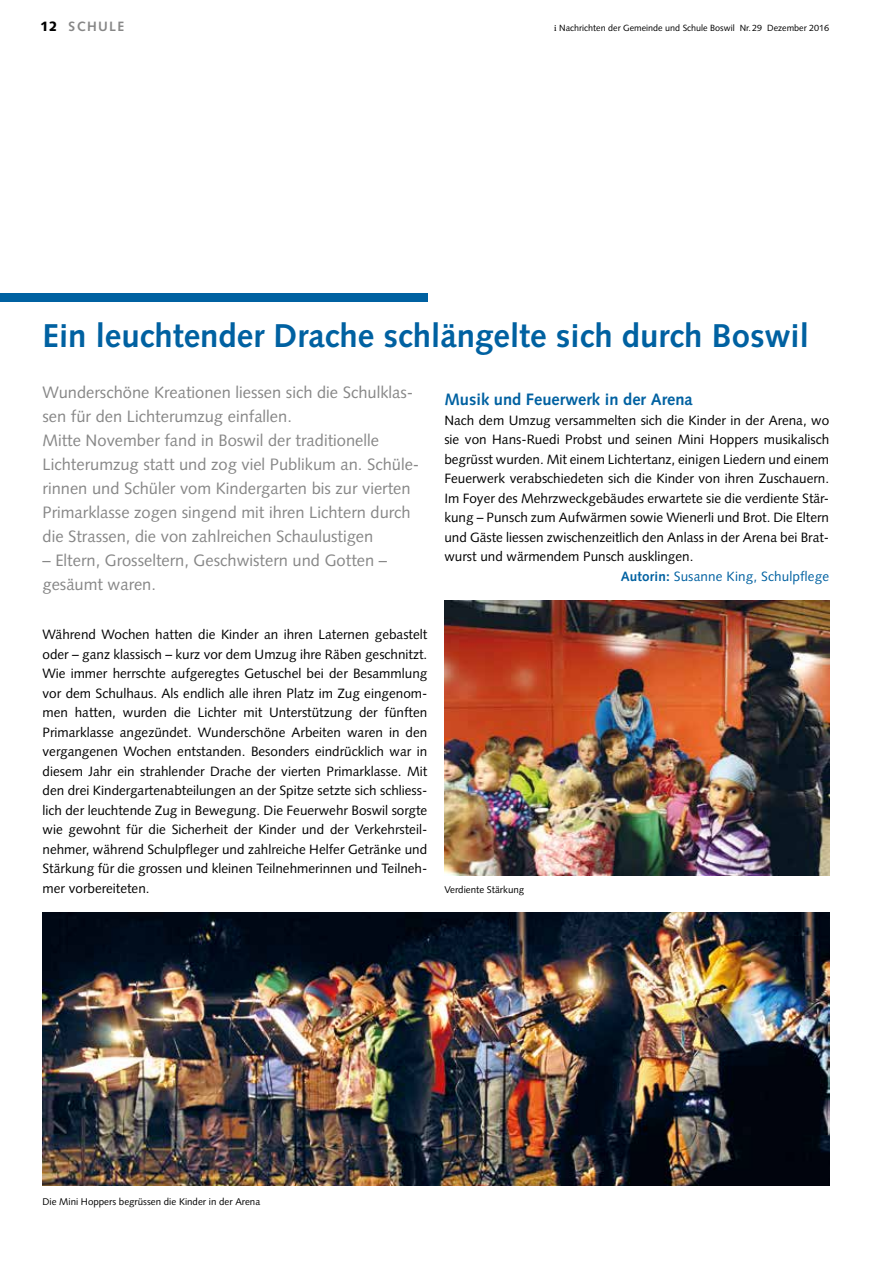
<style>
.page{position:relative;width:893px;height:1263px;background:#fff}
.page>*{position:absolute;margin:0;border:0;box-sizing:border-box;transform-origin:0 0}
.t1{font:700 33px "Syntax LT Std";color:#0061a1}
.t2{font:16.5px/24px "Syntax LT Std";color:#878787}
.t3{font:700 16.5px "Syntax LT Std";color:#0061a1}
.t4{font:13.5px/19.5px "Syntax LT Std";color:#000;text-align:justify}
.t5{font:13.5px "Syntax LT Std";letter-spacing:.01em;color:#0061a1}
.t6{font:700 13.5px "Syntax LT Std";letter-spacing:.1em;color:#878787}
.t7{font:9.75px "Syntax LT Std";color:#000}
.t8{font:9px "Syntax LT Std";color:#000}
.s1{font-weight:900;color:#000}
.s2{font-family:"Utopia Std"}
.s3{font-weight:700}
</style>
<div class="page">
<div style="left:0;top:294px;width:427px;height:8px;background:#0061a1"></div>
<img style="left:444px;top:600px;width:385px;height:276px">
<img style="left:43px;top:912px;width:786px;height:273px">
<p class="t6" style="left:40px;top:19px;width:86px"><span class="s1">12</span> SCHULE</p>
<p class="t8" style="left:554px;top:23px;width:276px"><span class="s2">i</span> Nachrichten der Gemeinde und Schule Boswil Nr.29 Dezember 2016</p>
<h1 class="t1" style="left:43px;top:316px;width:768px">Ein leuchtender Drache schlängelte sich durch Boswil</h1>
<p class="t2" style="left:43px;top:380px;width:378px">Wunderschöne Kreationen liessen sich die Schulklas&shy;sen für den Lichterumzug einfallen.<br>Mitte November fand in Boswil der traditionelle Lichterumzug statt und zog viel Publikum an. Schüle&shy;rinnen und Schüler vom Kindergarten bis zur vierten Primarklasse zogen singend mit ihren Lichtern durch die Strassen, die von zahlreichen Schaulustigen</p>
<p class="t2" style="left:43px;top:548px;width:346px">– Eltern, Grosseltern, Geschwistern und Gotten – gesäumt waren.</p>
<p class="t4" style="left:43px;top:625px;width:386px">Während Wochen hatten die Kinder an ihren Laternen gebastelt oder – ganz klassisch – kurz vor dem Umzug ihre Räben geschnitzt.<br>Wie immer herrschte aufgeregtes Getuschel bei der Besammlung vor dem Schulhaus. Als endlich alle ihren Platz im Zug eingenom&shy;men hatten, wurden die Lichter mit Unterstützung der fünften Primarklasse angezündet. Wunderschöne Arbeiten waren in den vergangenen Wochen entstanden. Besonders eindrücklich war in diesem Jahr ein strahlender Drache der vierten Primarklasse. Mit den drei Kindergartenabteilungen an der Spitze setzte sich schliess&shy;lich der leuchtende Zug in Bewegung. Die Feuerwehr Boswil sorgte wie gewohnt für die Sicherheit der Kinder und der Verkehrsteil&shy;nehmer, während Schulpfleger und zahlreiche Helfer Getränke und Stärkung für die grossen und kleinen Teilnehmerinnen und Teilneh&shy;mer vorbereiteten.</p>
<p class="t3" style="left:444px;top:390px;width:250px">Musik und Feuerwerk in der Arena</p>
<p class="t4" style="left:444px;top:410px;width:386px">Nach dem Umzug versammelten sich die Kinder in der Arena, wo</p>
<p class="t4" style="left:444px;top:430px;width:386px">sie von Hans-Ruedi Probst und seinen Mini Hoppers musikalisch</p>
<p class="t4" style="left:444px;top:449px;width:386px">begrüsst wurden. Mit einem Lichtertanz, einigen Liedern und einem</p>
<p class="t4" style="left:444px;top:469px;width:386px">Feuerwerk verabschiedeten sich die Kinder von ihren Zuschauern.</p>
<p class="t4" style="left:444px;top:488px;width:386px">Im Foyer des Mehrzweckgebäudes erwartete sie die verdiente Stär-</p>
<p class="t4" style="left:444px;top:508px;width:386px">kung – Punsch zum Aufwärmen sowie Wienerli und Brot. Die Eltern</p>
<p class="t4" style="left:444px;top:527px;width:386px">und Gäste liessen zwischenzeitlich den Anlass in der Arena bei Brat-</p>
<p class="t4" style="left:444px;top:547px;width:251px">wurst und wärmendem Punsch ausklingen.</p>
<p class="t5" style="left:621px;top:568px;width:210px"><span class="s3">Autorin:</span> Susanne King, Schulpflege</p>
<p class="t7" style="left:444px;top:883px;width:81px">Verdiente Stärkung</p>
<p class="t7" style="left:43px;top:1195px;width:219px">Die Mini Hoppers begrüssen die Kinder in der Arena</p>
</div>
